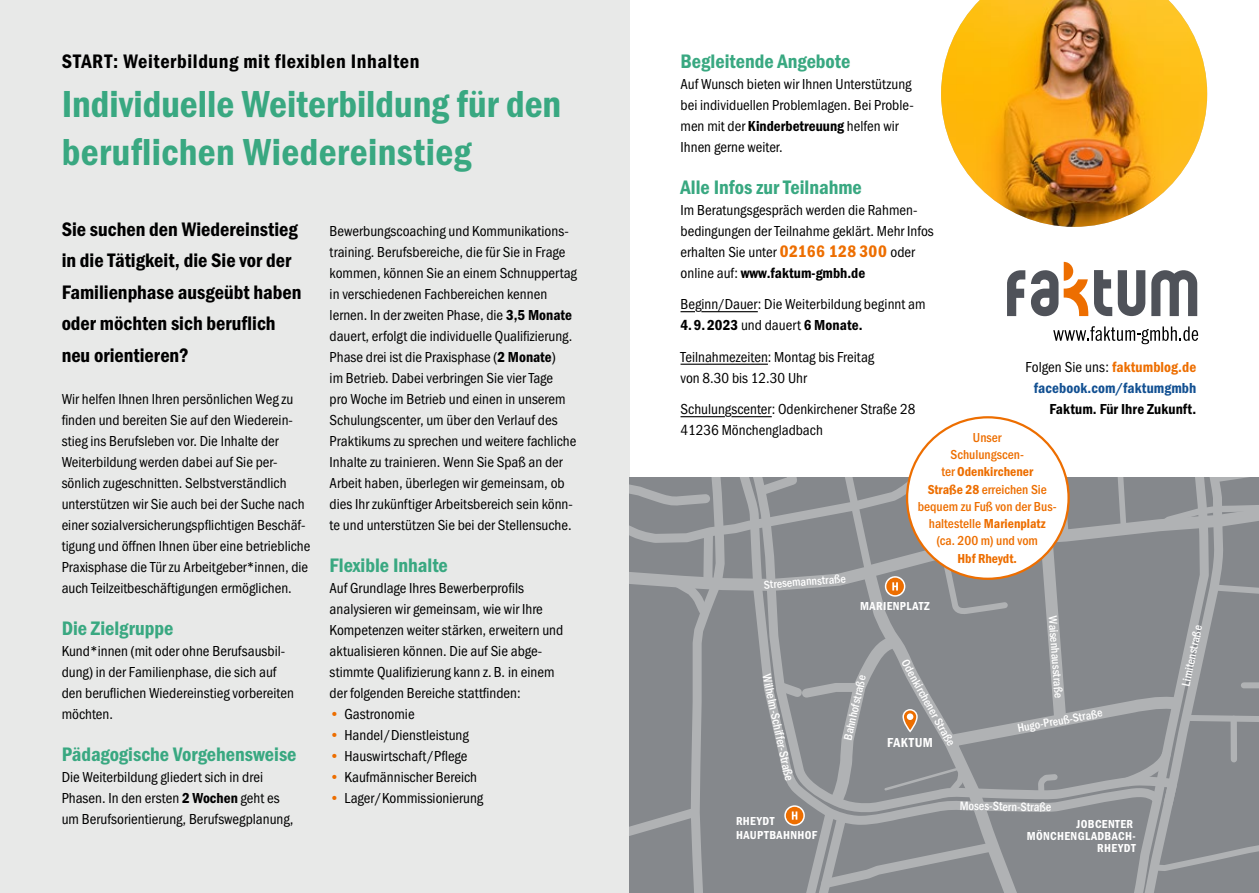
<style>
.page{position:relative;width:1259px;height:893px;background:#fff}
.page>*{position:absolute;margin:0;border:0;box-sizing:border-box;transform-origin:0 0}
.t1{font:39px/48.8px "Franklin Gothic URW Con Dem";letter-spacing:.005em;color:#39a881}
.t2{font:20.25px/31.5px "Franklin Gothic URW Con Dem";color:#000}
.t3{font:20.25px "Franklin Gothic URW Con Dem";color:#39a881}
.t4{font:20.25px "Franklin Gothic URW Con Dem";letter-spacing:.03em;color:#000}
.t5{font:15px/21px "Franklin Gothic URW Cond";color:#000}
.t6{font:15px "Franklin Gothic URW Con Dem";letter-spacing:.005em;color:#000}
.t7{font:15px "Franklin Gothic URW Con Dem";letter-spacing:.005em;color:#125092}
.t8{font:500 13.5px/17.2px "Franklin Gothic URW Cond";color:#ed6e00;text-align:center}
.t9{font:13.5px "Franklin Gothic URW Con Dem";color:#ed6e00}
.t10{font:13.5px "Franklin Gothic URW Con Dem";letter-spacing:.03em;color:#fff}
.t11{font:500 12.6px "Franklin Gothic URW Cond";color:#fff}
.t12{font:500 12px "Franklin Gothic URW Cond";color:#fff}
.t13{font:12px/12px "Franklin Gothic URW Con Dem";letter-spacing:.03em;color:#fff}
.s1{font-family:"Franklin Gothic URW Con Dem"}
.s2{font-family:"Franklin Gothic URW Con Dem";color:#ed6e00}
.s3{font-family:"Franklin Gothic URW Con Dem";font-size:17.25px;color:#ed6e00}
.s4{font-family:"Franklin Gothic URW Cond"}
.s5{font-family:"Franklin Gothic URW Cond";font-weight:500}
.s6{font-family:"Franklin Gothic URW Con Dem";font-weight:400}
</style>
<div class="page">
<svg style="left:1007px;top:270px;width:18px;height:46px"></svg>
<svg style="left:1151px;top:270px;width:46px;height:46px"></svg>
<svg style="left:1094px;top:270px;width:51px;height:46px"></svg>
<svg style="left:1031px;top:262px;width:57px;height:54px"></svg>
<svg style="left:1053px;top:326px;width:145px;height:18px"></svg>
<div style="left:0;top:0;width:629px;height:893px;background:#e8e9e8"></div>
<svg style="left:680px;top:311px;width:15px;height:1px"></svg>
<hr style="left:701px;top:311px;width:57px;height:1px;background:#000">
<hr style="left:680px;top:364px;width:88px;height:1px;background:#000">
<hr style="left:680px;top:416px;width:45px;height:1px;background:#000">
<hr style="left:731px;top:416px;width:41px;height:1px;background:#000">
<img style="left:941px;top:0;width:266px;height:227px">
<svg style="left:629px;top:477px;width:630px;height:416px;background:#8e9093"></svg>
<div style="left:907px;top:417px;width:161px;height:162px;background:#fff;border-radius:50%"></div>
<h2 class="t4" style="left:62px;top:47px;width:359px">START: Weiterbildung mit flexiblen Inhalten</h2>
<h1 class="t1" style="left:62px;top:77px;width:501px">Individuelle Weiterbildung für den beruflichen Wiedereinstieg</h1>
<h2 class="t2" style="left:62px;top:212px;width:241px">Sie suchen den Wiedereinstieg in die Tätigkeit, die Sie vor der<br>Familienphase ausgeübt haben oder möchten sich beruflich neu orientieren?</h2>
<p class="t5" style="left:62px;top:387px;width:250px">Wir helfen Ihnen Ihren persönlichen Weg zu finden und bereiten Sie auf den Wiederein&shy;stieg ins Berufsleben vor. Die Inhalte der Weiterbildung werden dabei auf Sie per&shy;sönlich zugeschnitten. Selbstverständlich unterstützen wir Sie auch bei der Suche nach einer sozialversicherungspflichtigen Beschäf&shy;tigung und öffnen Ihnen über eine betriebliche Praxisphase die Tür zu Arbeitgeber*innen, die auch Teilzeitbeschäftigungen ermöglichen.</p>
<h2 class="t3" style="left:62px;top:614px;width:113px">Die Zielgruppe</h2>
<p class="t5" style="left:62px;top:639px;width:234px">Kund*innen (mit oder ohne Berufsausbil&shy;dung) in der Familienphase, die sich auf den beruflichen Wiedereinstieg vorbereiten möchten.</p>
<h2 class="t3" style="left:62px;top:740px;width:236px">Pädagogische Vorgehensweise</h2>
<p class="t5" style="left:62px;top:765px;width:233px">Die Weiterbildung gliedert sich in drei<br>Phasen. In den ersten <span class="s1">2 Wochen</span> geht es um Berufsorientierung, Berufswegplanung,</p>
<p class="t5" style="left:330px;top:219px;width:249px">Bewerbungscoaching und Kommunikations&shy;training. Berufsbereiche, die für Sie in Frage kommen, können Sie an einem Schnuppertag in verschiedenen Fachbereichen kennen lernen. In der zweiten Phase, die <span class="s1">3,5 Monate </span>dauert, erfolgt die individuelle Qualifizierung.<br>Phase drei ist die Praxisphase (<span class="s1">2 Monate</span>)<br>im Betrieb. Dabei verbringen Sie vier Tage<br>pro Woche im Betrieb und einen in unserem Schulungscenter, um über den Verlauf des Praktikums zu sprechen und weitere fachliche Inhalte zu trainieren. Wenn Sie Spaß an der Arbeit haben, überlegen wir gemeinsam, ob dies Ihr zukünftiger Arbeitsbereich sein könn&shy;te und unterstützen Sie bei der Stellensuche.</p>
<h2 class="t3" style="left:330px;top:551px;width:120px">Flexible Inhalte</h2>
<p class="t5" style="left:330px;top:576px;width:235px">Auf Grundlage Ihres Bewerberprofils analysieren wir gemeinsam, wie wir Ihre Kompetenzen weiter stärken, erweitern und aktualisieren können. Die auf Sie abge&shy;stimmte Qualifizierung kann z.B. in einem der folgenden Bereiche stattfinden:</p>
<p class="t5" style="left:330px;top:702px;width:87px"><span class="s2">•</span> Gastronomie</p>
<p class="t5" style="left:330px;top:723px;width:141px"><span class="s2">•</span> Handel/Dienstleistung</p>
<p class="t5" style="left:330px;top:744px;width:139px"><span class="s2">•</span> Hauswirtschaft/Pflege</p>
<p class="t5" style="left:330px;top:765px;width:149px"><span class="s2">•</span> Kaufmännischer Bereich</p>
<p class="t5" style="left:330px;top:786px;width:155px"><span class="s2">•</span> Lager/Kommissionierung</p>
<h2 class="t3" style="left:680px;top:47px;width:171px">Begleitende Angebote</h2>
<p class="t5" style="left:680px;top:72px;width:235px">Auf Wunsch bieten wir Ihnen Unterstützung bei individuellen Problemlagen. Bei Proble&shy;men mit der <span class="s1">Kinderbetreuung</span> helfen wir Ihnen gerne weiter.</p>
<h2 class="t3" style="left:680px;top:173px;width:183px">Alle Infos zur Teilnahme</h2>
<p class="t5" style="left:680px;top:198px;width:255px">Im Beratungsgespräch werden die Rahmen&shy;bedingungen der Teilnahme geklärt. Mehr Infos erhalten Sie unter <span class="s3">02166 128 300</span> oder</p>
<p class="t6" style="left:680px;top:263px;width:186px"><span class="s4">online auf:</span> www.faktum-gmbh.de</p>
<p class="t5" style="left:680px;top:293px;width:247px">Beginn/Dauer: Die Weiterbildung beginnt am</p>
<p class="t6" style="left:680px;top:315px;width:183px">4.9.2023 <span class="s4">und dauert</span> 6 Monate.</p>
<p class="t5" style="left:680px;top:345px;width:195px">Teilnahmezeiten: Montag bis Freitag von 8.30 bis 12.30 Uhr</p>
<p class="t5" style="left:680px;top:398px;width:236px">Schulungscenter: Odenkirchener Straße 28<br>41236 Mönchengladbach</p>
<p class="t5" style="left:1025px;top:356px;width:172px">Folgen Sie uns: <span class="s2">faktumblog.de</span></p>
<p class="t7" style="left:1034px;top:378px;width:164px">facebook.com/faktumgmbh</p>
<p class="t6" style="left:1049px;top:399px;width:148px">Faktum. Für Ihre Zukunft.</p>
<p class="t8" style="left:950px;top:428px;width:75px">Unser<br>Schulungscen-</p>
<p class="t9" style="left:941px;top:463px;width:93px"><span class="s5">ter</span> Odenkirchener</p>
<p class="t8" style="left:918px;top:479px;width:140px"><span class="s6">Straße 28</span> erreichen Sie bequem zu Fuß von der Bus&shy;haltestelle <span class="s6">Marienplatz </span>(ca. 200 m) und vom</p>
<p class="t9" style="left:957px;top:549px;width:61px">Hbf Rheydt.</p>
<p class="t12" style="left:763px;top:576px;width:84px;rotate:-4deg">Stresemannstraße</p>
<p class="t13" style="left:860px;top:599px;width:71px">MARIENPLATZ</p>
<p class="t11" style="left:775px;top:672px;width:111px;rotate:78deg">Wilhelm-Schiffer-Straße</p>
<p class="t12" style="left:839px;top:738px;width:68px;rotate:-77deg">Bahnhofstraße</p>
<p class="t12" style="left:912px;top:656px;width:98px;rotate:61deg">Odenkirchener Straße</p>
<p class="t10" style="left:887px;top:733px;width:47px">FAKTUM</p>
<p class="t12" style="left:1061px;top:615px;width:84px;rotate:86deg">Waisenhausstraße</p>
<p class="t12" style="left:1016px;top:719px;width:88px;rotate:-10deg">Hugo-Preuß-Straße</p>
<p class="t11" style="left:960px;top:796px;width:93px;rotate:1deg">Moses-Stern-Straße</p>
<p class="t13" style="left:736px;top:814px;width:83px;line-height:13.8px">RHEYDT<br>HAUPTBAHNHOF</p>
<p class="t13" style="left:1026px;top:817px;width:111px;text-align:right">JOBCENTER<br>MÖNCHENGLADBACH-<br>RHEYDT</p>
<p class="t12" style="left:1177px;top:684px;width:63px;rotate:-78deg">Limitenstraße</p>
</div>
